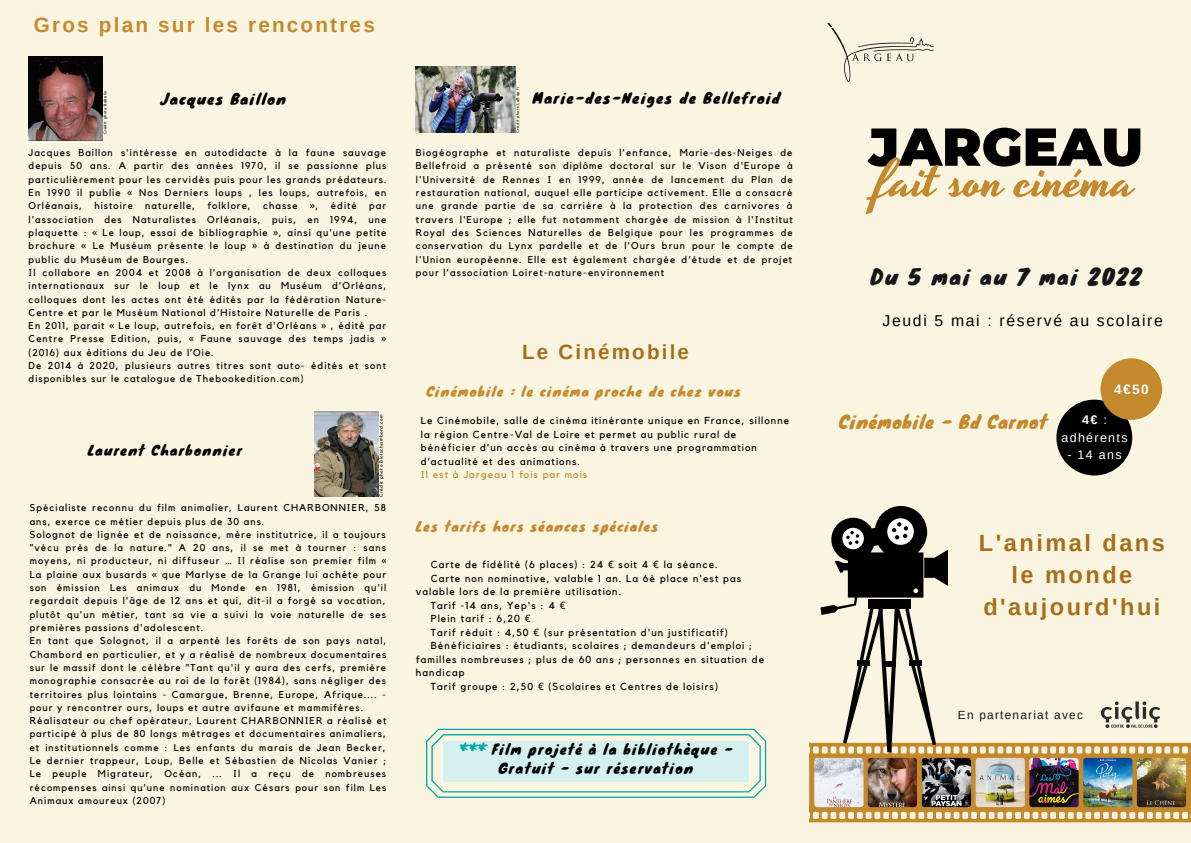
<style>
.page{position:relative;width:1191px;height:843px;background:#fff}
.page>*{position:absolute;margin:0;border:0;box-sizing:border-box;transform-origin:0 0}
.t1{font:53.2px "Yesteryear";color:#c4882d}
.t2{font:900 53.2px "Montserrat";color:#010101}
.t3{font:700 23.5px/32px "Arimo";letter-spacing:.105em;color:#a76e19;text-align:center}
.t4{font:700 20.7px "Arimo";letter-spacing:.105em;color:#c4882d}
.t5{font:20.7px "Knewave";letter-spacing:.105em;color:#141619}
.t6{font:700 20.6px "Arimo";letter-spacing:.105em;color:#a76e19}
.t7{font:17.7px "Knewave";letter-spacing:.05em;color:#c4882d}
.t8{font:15.8px "Arimo";letter-spacing:.105em;color:#010101}
.t9{font:14.4px "Knewave";letter-spacing:.105em;color:#010101}
.t10{font:13.7px/18.8px "Knewave";letter-spacing:.105em;color:#010101;text-align:center}
.t11{font:700 13.6px "Arimo";color:#fff}
.t12{font:13.5px "Knewave";letter-spacing:.105em;color:#010101}
.t13{font:13.1px "Knewave";letter-spacing:.105em;color:#c4882d}
.t14{font:12.5px "Arimo";letter-spacing:.105em;color:#fff}
.t15{font:700 12.5px "Arimo";color:#fff}
.t16{font:11.8px "Arimo";letter-spacing:.105em;color:#141619}
.t17{font:10.1px/13.5px "Kollektif";letter-spacing:.105em;color:#000}
.t18{font:10.1px "Kollektif";letter-spacing:.105em;color:#c4882d}
.t19{font:9.8px/13.3px "Kollektif";letter-spacing:.105em;color:#000;text-align:justify}
.t20{font:4.8px "Kollektif";letter-spacing:.105em;color:#000}
.t21{font:3.9px "Kollektif";letter-spacing:.105em;color:#000}
.s1{font-family:"Noto Sans"}
.s2{color:#00a8a8}
.s3{font-weight:400}
</style>
<div class="page">
<div style="left:0;top:0;width:1190px;height:842px;background:#faf5e1"></div>
<img style="left:29px;top:56px;width:73px;height:84px">
<img style="left:827px;top:22px;width:107px;height:61px">
<svg style="left:809px;top:505px;width:381px;height:317px"></svg>
<div style="left:1056px;top:399px;width:76px;height:76px;background:#010101;border-radius:50%"></div>
<div style="left:1100px;top:358px;width:61px;height:62px;background:#c4882d;border-radius:50%"></div>
<img style="left:315px;top:412px;width:63px;height:84px">
<img style="left:416px;top:66px;width:100px;height:66px">
<svg style="left:426px;top:728px;width:340px;height:69px"></svg>
<p class="t4" style="left:34px;top:14px;width:342px">Gros plan sur les rencontres</p>
<p class="t21" style="left:103px;top:134px;width:45px;rotate:-90deg">Crédit photo Babelio</p>
<p class="t9" style="left:160px;top:87px;width:127px">Jacques Baillon</p>
<p class="t19" style="left:29px;top:146px;width:359px">Jacques Baillon s'intéresse en autodidacte à la faune sauvage depuis 50 ans. A partir des années 1970, il se passionne plus particulièrement pour les cervidés puis pour les grands prédateurs.<br>En 1990 il publie « Nos Derniers loups , les loups, autrefois, en Orléanais, histoire naturelle, folklore, chasse », édité par l'association des Naturalistes Orléanais, puis, en 1994, une plaquette : « Le loup, essai de bibliographie », ainsi qu'une petite brochure « Le Muséum présente le loup » à destination du jeune public du Muséum de Bourges.</p>
<p class="t19" style="left:29px;top:266px;width:359px">Il collabore en 2004 et 2008 à l'organisation de deux colloques internationaux sur le loup et le lynx au Muséum d'Orléans, colloques dont les actes ont été édités par la fédération Nature-Centre et par le Muséum National d'Histoire Naturelle de Paris .</p>
<p class="t19" style="left:29px;top:319px;width:359px">En 2011, parait « Le loup, autrefois, en forêt d'Orléans » , édité par Centre Presse Edition, puis, « Faune sauvage des temps jadis » (2016) aux éditions du Jeu de l’Oie.</p>
<p class="t19" style="left:29px;top:359px;width:359px">De 2014 à 2020, plusieurs autres titres sont auto- édités et sont disponibles sur le catalogue de Thebookedition.com)</p>
<p class="t12" style="left:88px;top:439px;width:156px">Laurent Charbonnier</p>
<p class="t20" style="left:379px;top:496px;width:84px;rotate:-90deg">Crédit photo Bloischambord.com</p>
<p class="t19" style="left:30px;top:501px;width:358px">Spécialiste reconnu du film animalier, Laurent CHARBONNIER, 58 ans, exerce ce métier depuis plus de 30 ans.</p>
<p class="t19" style="left:30px;top:528px;width:358px">Solognot de lignée et de naissance, mère institutrice, il a toujours "vécu près de la nature." A 20 ans, il se met à tourner : sans moyens, ni producteur, ni diffuseur … Il réalise son premier film « La plaine aux busards « que Marlyse de la Grange lui achète pour son émission Les animaux du Monde en 1981, émission qu'il regardait depuis l'âge de 12 ans et qui, dit-il a forgé sa vocation, plutôt qu'un métier, tant sa vie a suivi la voie naturelle de ses premières passions d'adolescent.</p>
<p class="t19" style="left:30px;top:634px;width:358px">En tant que Solognot, il a arpenté les forêts de son pays natal, Chambord en particulier, et y a réalisé de nombreux documentaires sur le massif dont le célèbre "Tant qu'il y aura des cerfs, première monographie consacrée au roi de la forêt (1984), sans négliger des territoires plus lointains - Camargue, Brenne, Europe, Afrique.... - pour y rencontrer ours, loups et autre avifaune et mammifères.</p>
<p class="t19" style="left:30px;top:714px;width:358px">Réalisateur ou chef opérateur, Laurent CHARBONNIER a réalisé et participé à plus de 80 longs métrages et documentaires animaliers, et institutionnels comme : Les enfants du marais de Jean Becker, Le dernier trappeur, Loup, Belle et Sébastien de Nicolas Vanier ; Le peuple Migrateur, Océan, ... Il a reçu de nombreuses récompenses ainsi qu’une nomination aux Césars pour son film Les Animaux amoureux (2007)</p>
<p class="t21" style="left:516px;top:133px;width:48px;rotate:-90deg">Crédit photo LaRép.fr</p>
<p class="t9" style="left:533px;top:86px;width:249px">Marie-des-Neiges de Bellefroid</p>
<p class="t19" style="left:416px;top:146px;width:378px">Biogéographe et naturaliste depuis l'enfance, Marie-des-Neiges de Bellefroid a présenté son diplôme doctoral sur le Vison d'Europe à l'Université de Rennes I en 1999, année de lancement du Plan de restauration national, auquel elle participe activement. Elle a consacré une grande partie de sa carrière à la protection des carnivores à travers l'Europe ; elle fut notamment chargée de mission à l'Institut Royal des Sciences Naturelles de Belgique pour les programmes de conservation du Lynx pardelle et de l'Ours brun pour le compte de l'Union européenne. Elle est également chargée d'étude et de projet pour l'association Loiret-nature-environnement</p>
<p class="t6" style="left:522px;top:340px;width:168px">Le Cinémobile</p>
<p class="t13" style="left:426px;top:381px;width:316px">Cinémobile : le cinéma proche de chez vous</p>
<p class="t17" style="left:421px;top:414px;width:370px">Le Cinémobile, salle de cinéma itinérante unique en France, sillonne la région Centre-Val de Loire et permet au public rural de bénéficier d’un accès au cinéma à travers une programmation d’actualité et des animations.</p>
<p class="t18" style="left:421px;top:470px;width:168px">Il est à Jargeau 1 fois par mois</p>
<p class="t13" style="left:416px;top:516px;width:244px">Les tarifs hors séances spéciales</p>
<p class="t17" style="left:431px;top:558px;width:288px">Carte de fidélité (6 places) : 24 <span class="s1">€</span> soit 4 <span class="s1">€</span> la séance.</p>
<p class="t17" style="left:416px;top:571px;width:326px;text-indent:15px">Carte non nominative, valable 1 an. La 6è place n'est pas valable lors de la première utilisation.</p>
<p class="t17" style="left:431px;top:598px;width:136px">Tarif -14 ans, Yep's : 4 <span class="s1">€</span></p>
<p class="t17" style="left:431px;top:612px;width:101px">Plein tarif : 6,20 <span class="s1">€</span></p>
<p class="t17" style="left:431px;top:625px;width:298px">Tarif réduit : 4,50 <span class="s1">€</span> (sur présentation d'un justificatif)</p>
<p class="t17" style="left:416px;top:639px;width:349px;text-indent:15px">Bénéficiaires : étudiants, scolaires ; demandeurs d'emploi ; familles nombreuses ; plus de 60 ans ; personnes en situation de handicap</p>
<p class="t17" style="left:431px;top:679px;width:289px">Tarif groupe : 2,50 <span class="s1">€</span> (Scolaires et Centres de loisirs)</p>
<p class="t10" style="left:459px;top:739px;width:275px"><span class="s2">***</span> Film projeté à la bibliothèque -<br>Gratuit - sur réservation</p>
<p class="t2" style="left:868px;top:114px;width:276px">JARGEAU</p>
<p class="t1" style="left:876px;top:143px;width:261px">fait son cinéma</p>
<p class="t5" style="left:870px;top:260px;width:272px">Du 5 mai au 7 mai 2022</p>
<p class="t8" style="left:882px;top:312px;width:282px">Jeudi 5 mai : réservé au scolaire</p>
<p class="t11" style="left:1113px;top:381px;width:36px">4€50</p>
<p class="t7" style="left:838px;top:407px;width:210px">Cinémobile - Bd Carnot</p>
<p class="t15" style="left:1081px;top:413px;width:26px">4€ <span class="s3">:</span></p>
<p class="t14" style="left:1061px;top:430px;width:68px">adhérents</p>
<p class="t14" style="left:1067px;top:448px;width:56px">- 14 ans</p>
<p class="t3" style="left:978px;top:527px;width:187px">L'animal dans le monde d'aujourd'hui</p>
<p class="t16" style="left:957px;top:708px;width:127px">En partenariat avec</p>
</div>
